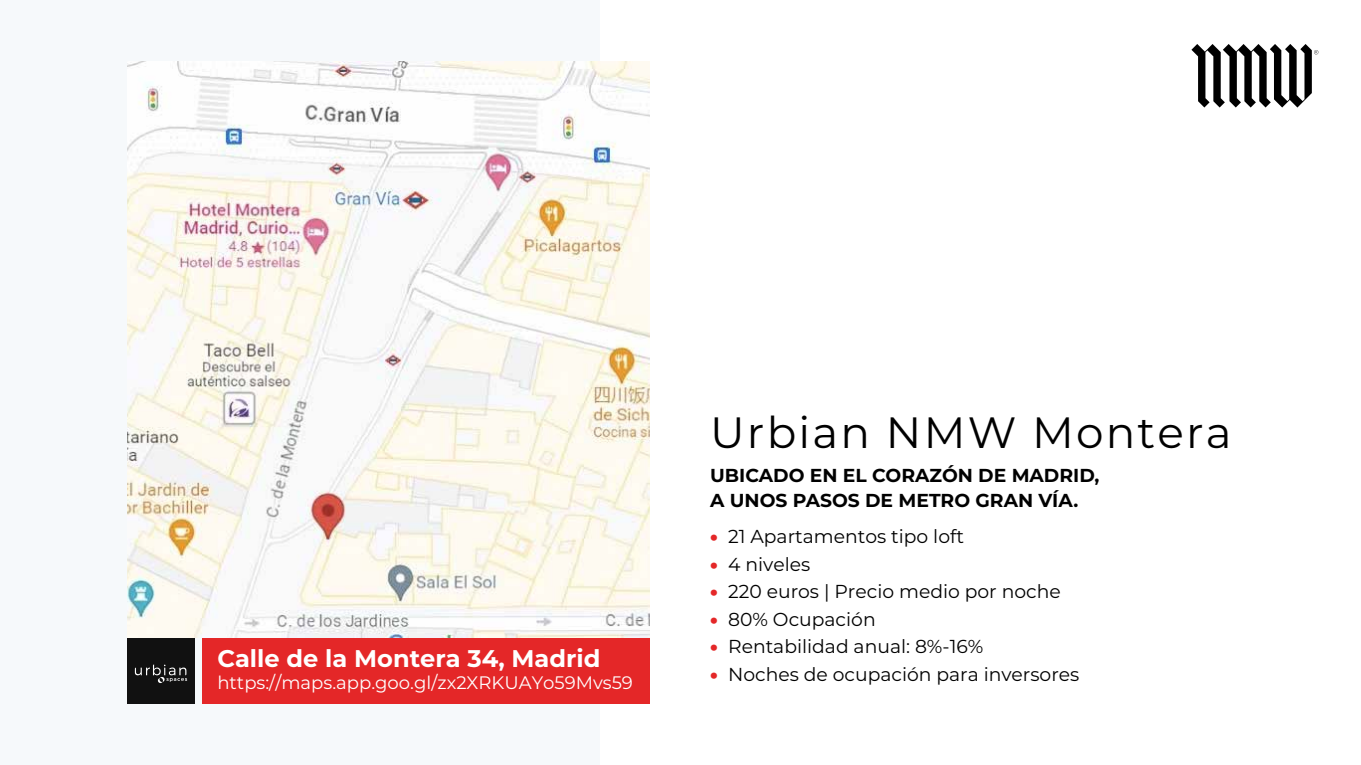
<style>
.page{position:relative;width:1361px;height:765px;background:#fff}
.page>*{position:absolute;margin:0;border:0;box-sizing:border-box;transform-origin:0 0}
.t1{font:43.75px "Montserrat";letter-spacing:.05em;color:#000}
.t2{font:700 24.12px "Montserrat";color:#fff}
.t3{font:18.75px/27.5px "Montserrat";color:#000}
.t4{font:700 18.75px/25px "Montserrat";color:#000}
.t5{font:900 18.75px/27.5px "Montserrat";color:#e42728;text-align:justify}
.t6{font:18.12px "Montserrat";color:#fff}
</style>
<div class="page">
<div style="left:0;top:0;width:600px;height:765px;background:#f6f9fb"></div>
<div style="left:202px;top:638px;width:448px;height:66px;background:#e42728"></div>
<div style="left:127px;top:638px;width:68px;height:66px;background:#111"></div>
<svg style="left:135px;top:664px;width:52px;height:19px"></svg>
<img style="left:127px;top:61px;width:523px;height:576px">
<svg style="left:1191px;top:44px;width:127px;height:64px"></svg>
<p class="t2" style="left:217px;top:642px;width:384px">Calle de la Montera 34, Madrid</p>
<p class="t6" style="left:217px;top:670px;width:417px">https://maps.app.goo.gl/zx2XRKUAYo59Mvs59</p>
<h1 class="t1" style="left:710px;top:402px;width:523px">Urbian NMW Montera</h1>
<p class="t4" style="left:710px;top:462px;width:391px">UBICADO EN EL CORAZÓN DE MADRID,<br>A UNOS PASOS DE METRO GRAN VÍA.</p>
<p class="t5" style="left:710px;top:522px;width:9px">• • • • • •</p>
<p class="t3" style="left:728px;top:522px;width:353px">21 Apartamentos tipo loft<br>4 niveles<br>220 euros | Precio medio por noche<br>80% Ocupación<br>Rentabilidad anual: 8%-16%<br>Noches de ocupación para inversores</p>
</div>
